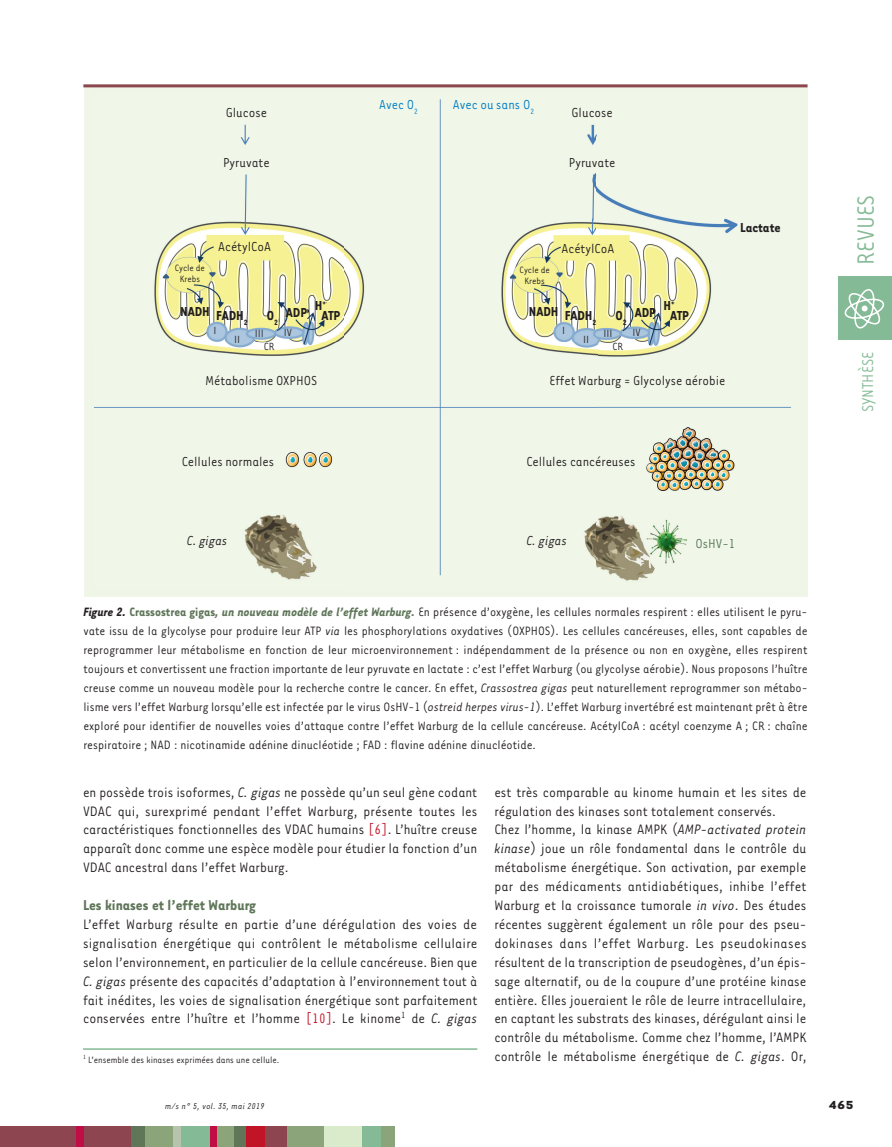
<style>
.page{position:relative;width:892px;height:1147px;background:#fff}
.page>*{position:absolute;margin:0;border:0;box-sizing:border-box;transform-origin:0 0}
.t1{font:27px "Tarzana Narrow";color:#84ba95}
.t2{font:18px "Tarzana Narrow";color:#84ba95}
.t3{font:700 16.5px "Tarzana Narrow";color:#5f7659}
.t4{font:15.75px/18.9px "Tarzana Narrow";color:#231f20;text-align:justify}
.t5{font:15px "Tarzana Narrow";color:#231f20}
.t6{font:700 15px "Tarzana Narrow";color:#231f20}
.t7{font:15px "Tarzana Narrow";color:#007cc2}
.t8{font:italic 15px "Tarzana Narrow";color:#231f20}
.t9{font:15px "Tarzana Narrow";color:#5a7755}
.t10{font:13.95px/18.9px "Tarzana Narrow";color:#231f20;text-align:justify}
.t11{font:700 13.5px "Tarzana Wide";color:#231f20}
.t12{font:12px "Tarzana Narrow";color:#231f20}
.t13{font:10.5px/10.5px "Tarzana Narrow";color:#231f20;text-align:center}
.t14{font:italic 9.75px "Tarzana Narrow";letter-spacing:.025em;color:#231f20}
.s1{font-weight:700;font-style:italic}
.s2{font-weight:700;color:#5f7659}
.s3{font-weight:700;font-style:italic;color:#5f7659}
.s4{font-style:italic}
.s5{color:#c11527}
</style>
<div class="page">
<div style="left:838px;top:276px;width:53px;height:64px;background:#84ba95"></div>
<svg style="left:844px;top:289px;width:39px;height:39px"></svg>
<div style="left:0;top:1126px;width:132px;height:21px;background:#8d454f"></div>
<div style="left:233px;top:1126px;width:13px;height:21px;background:#5f7659"></div>
<div style="left:76px;top:1126px;width:7px;height:21px;background:#c10d45"></div>
<div style="left:131px;top:1126px;width:22px;height:21px;background:#5f7659"></div>
<div style="left:145px;top:1126px;width:29px;height:21px;background:#8ba479"></div>
<div style="left:173px;top:1126px;width:8px;height:21px;background:#b6c4ad"></div>
<div style="left:181px;top:1126px;width:30px;height:21px;background:#84ba95"></div>
<div style="left:215px;top:1126px;width:19px;height:21px;background:#8ba479"></div>
<div style="left:211px;top:1126px;width:6px;height:21px;background:#c10d45"></div>
<div style="left:246px;top:1126px;width:27px;height:21px;background:#c11527"></div>
<div style="left:285px;top:1126px;width:39px;height:21px;background:#8ba479"></div>
<div style="left:265px;top:1126px;width:21px;height:21px;background:#8d454f"></div>
<div style="left:324px;top:1126px;width:38px;height:21px;background:#daebcb"></div>
<div style="left:362px;top:1126px;width:20px;height:21px;background:#84ba95"></div>
<div style="left:381px;top:1126px;width:14px;height:21px;background:#8ba479"></div>
<hr style="left:83px;top:1048px;width:394px;height:2px;background:#84ba95">
<div style="left:84px;top:84px;width:723px;height:513px;background:#eff6e8"></div>
<img style="left:94px;top:99px;width:697px;height:482px">
<hr style="left:83px;top:84px;width:724px;height:3px;background:#8d454f">
<p class="t5" style="left:226px;top:104px;width:43px">Glucose</p>
<p class="t5" style="left:223px;top:154px;width:48px">Pyruvate</p>
<p class="t7" style="left:379px;top:96px;width:40px">Avec O<sub>2</sub></p>
<p class="t7" style="left:453px;top:96px;width:83px">Avec ou sans O<sub>2</sub></p>
<p class="t5" style="left:571px;top:104px;width:43px">Glucose</p>
<p class="t5" style="left:568px;top:154px;width:48px">Pyruvate</p>
<p class="t5" style="left:218px;top:237px;width:54px">AcétylCoA</p>
<p class="t5" style="left:561px;top:239px;width:54px">AcétylCoA</p>
<p class="t13" style="left:175px;top:262px;width:32px">Cycle de<br>Krebs</p>
<p class="t13" style="left:519px;top:264px;width:32px">Cycle de<br>Krebs</p>
<p class="t6" style="left:315px;top:296px;width:13px">H<sup>+</sup></p>
<p class="t6" style="left:180px;top:302px;width:31px">NADH</p>
<p class="t6" style="left:286px;top:303px;width:23px">ADP</p>
<p class="t6" style="left:216px;top:306px;width:33px">FADH<sub>2</sub></p>
<p class="t6" style="left:267px;top:306px;width:13px">O<sub>2</sub></p>
<p class="t6" style="left:321px;top:306px;width:20px">ATP</p>
<p class="t6" style="left:663px;top:296px;width:13px">H<sup>+</sup></p>
<p class="t6" style="left:528px;top:302px;width:31px">NADH</p>
<p class="t6" style="left:634px;top:303px;width:23px">ADP</p>
<p class="t6" style="left:564px;top:306px;width:33px">FADH<sub>2</sub></p>
<p class="t6" style="left:615px;top:306px;width:13px">O<sub>2</sub></p>
<p class="t6" style="left:670px;top:306px;width:20px">ATP</p>
<p class="t12" style="left:213px;top:324px;width:5px">I</p>
<p class="t12" style="left:255px;top:326px;width:11px">III</p>
<p class="t12" style="left:284px;top:325px;width:10px">IV</p>
<p class="t12" style="left:263px;top:339px;width:12px">CR</p>
<p class="t12" style="left:234px;top:332px;width:8px">II</p>
<p class="t12" style="left:562px;top:324px;width:5px">I</p>
<p class="t12" style="left:603px;top:326px;width:11px">III</p>
<p class="t12" style="left:632px;top:325px;width:10px">IV</p>
<p class="t12" style="left:612px;top:339px;width:12px">CR</p>
<p class="t12" style="left:583px;top:332px;width:8px">II</p>
<p class="t5" style="left:205px;top:371px;width:113px">Métabolisme OXPHOS</p>
<p class="t5" style="left:549px;top:371px;width:177px">Effet Warburg = Glycolyse aérobie</p>
<p class="t6" style="left:740px;top:218px;width:42px">Lactate</p>
<p class="t5" style="left:182px;top:452px;width:94px">Cellules normales</p>
<p class="t5" style="left:526px;top:452px;width:111px">Cellules cancéreuses</p>
<p class="t8" style="left:187px;top:531px;width:42px">C. gigas</p>
<p class="t8" style="left:526px;top:531px;width:42px">C. gigas</p>
<p class="t9" style="left:695px;top:534px;width:41px">OsHV-1</p>
<p class="t10" style="left:83px;top:602px;width:725px"><span class="s1">Figure 2.</span> <span class="s2">Crassostrea gigas</span><span class="s3">, un nouveau modèle de l’effet Warburg.</span> En présence d’oxygène, les cellules normales respirent : elles utilisent le pyru&shy;vate issu de la glycolyse pour produire leur ATP <span class="s4">via</span> les phosphorylations oxydatives (OXPHOS). Les cellules cancéreuses, elles, sont capables de reprogrammer leur métabolisme en fonction de leur microenvironnement : indépendamment de la présence ou non en oxygène, elles respirent toujours et convertissent une fraction importante de leur pyruvate en lactate : c’est l’effet Warburg (ou glycolyse aérobie). Nous proposons l’huître creuse comme un nouveau modèle pour la recherche contre le cancer. En effet, <span class="s4">Crassostrea gigas</span> peut naturellement reprogrammer son métabo&shy;lisme vers l’effet Warburg lorsqu’elle est infectée par le virus OsHV-1 (<span class="s4">ostreid herpes virus-1</span>). L’effet Warburg invertébré est maintenant prêt à être exploré pour identifier de nouvelles voies d’attaque contre l’effet Warburg de la cellule cancéreuse. AcétylCoA : acétyl coenzyme A ; CR : chaîne respiratoire ; NAD : nicotinamide adénine dinucléotide ; FAD : flavine adénine dinucléotide.</p>
<p class="t4" style="left:83px;top:782px;width:396px">en possède trois isoformes, <span class="s4">C. gigas</span> ne possède qu’un seul gène codant VDAC qui, surexprimé pendant l’effet Warburg, présente toutes les caractéristiques fonctionnelles des VDAC humains <span class="s5">[6]</span>. L’huître creuse apparaît donc comme une espèce modèle pour étudier la fonction d’un VDAC ancestral dans l’effet Warburg.</p>
<p class="t3" style="left:83px;top:895px;width:174px">Les kinases et l’effet Warburg</p>
<p class="t4" style="left:83px;top:914px;width:396px">L’effet Warburg résulte en partie d’une dérégulation des voies de signalisation énergétique qui contrôlent le métabolisme cellulaire selon l’environnement, en particulier de la cellule cancéreuse. Bien que <span class="s4">C. gigas</span> présente des capacités d’adaptation à l’environnement tout à fait inédites, les voies de signalisation énergétique sont parfaitement conservées entre l’huître et l’homme <span class="s5">[10]</span>. Le kinome<sup>1</sup> de <span class="s4">C. gigas</span></p>
<p class="t13" style="left:83px;top:1053px;width:198px"><sup>1</sup> L’ensemble des kinases exprimées dans une cellule.</p>
<p class="t4" style="left:494px;top:782px;width:314px;text-align:left">est très comparable au kinome humain et les sites de régulation des kinases sont totalement conservés.<br>Chez l’homme, la kinase AMPK (<span class="s4">AMP-activated protein kinase</span>) joue un rôle fondamental dans le contrôle du métabolisme énergétique. Son activation, par exemple par des médicaments antidiabétiques, inhibe l’effet Warburg et la croissance tumorale <span class="s4">in vivo</span>. Des études récentes suggèrent également un rôle pour des pseu&shy;dokinases dans l’effet Warburg. Les pseudokinases résultent de la transcription de pseudogènes, d’un épis&shy;sage alternatif, ou de la coupure d’une protéine kinase entière. Elles joueraient le rôle de leurre intracellulaire, en captant les substrats des kinases, dérégulant ainsi le contrôle du métabolisme. Comme chez l’homme, l’AMPK contrôle le métabolisme énergétique de <span class="s4">C. gigas</span>. Or,</p>
<h1 class="t1" style="left:849px;top:265px;width:71px;rotate:-90deg">REVUES</h1>
<p class="t2" style="left:856px;top:412px;width:62px;rotate:-90deg">SYNTHÈSE</p>
<p class="t14" style="left:165px;top:1099px;width:101px">m/s n° 5, vol. 35, mai 2019</p>
<p class="t11" style="left:828px;top:1096px;width:26px">465</p>
</div>
